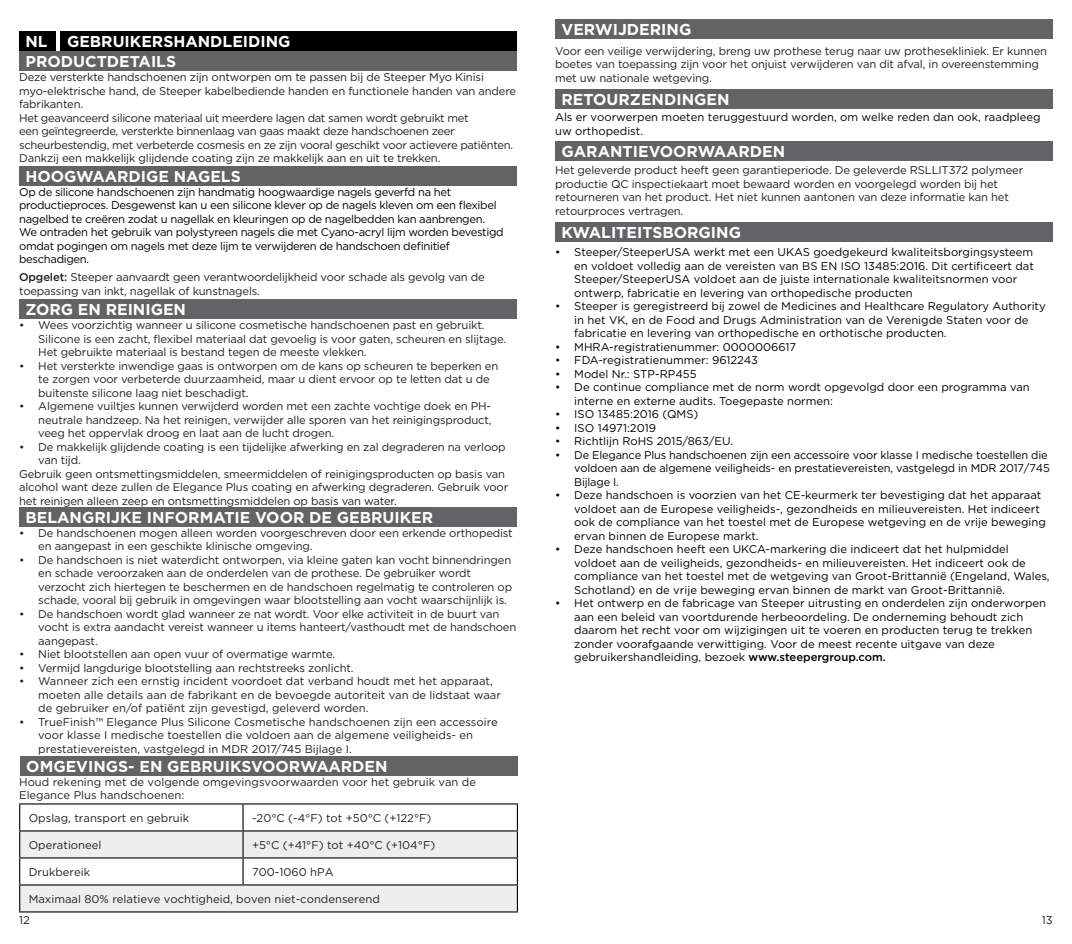
<style>
.page{position:relative;width:1072px;height:944px;background:#fff}
.page>*{position:absolute;margin:0;border:0;box-sizing:border-box;transform-origin:0 0}
.t1{font:700 15.75px "Gotham";color:#fff}
.Body_Copy{font:11.25px/13.5px "Gotham";letter-spacing:-.015em;color:#231f20}
.t2{font:11.25px/13.5px "Gotham";color:#000}
.t3{font:11.25px/13.5px "Gotham";letter-spacing:-.03em;color:#000}
.s1{font-weight:500}
</style>
<div class="page">
<div style="left:19px;top:31px;width:36px;height:20px;background:#000"></div>
<div style="left:61px;top:31px;width:456px;height:20px;background:#000"></div>
<div style="left:19px;top:51px;width:498px;height:19px;background:#636366"></div>
<div style="left:19px;top:166px;width:498px;height:19px;background:#636366"></div>
<div style="left:19px;top:299px;width:498px;height:19px;background:#636366"></div>
<div style="left:19px;top:507px;width:498px;height:20px;background:#636366"></div>
<hr style="left:19px;top:803px;width:224px;height:1px;background:#000">
<hr style="left:243px;top:803px;width:275px;height:1px;background:#000">
<svg style="left:19px;top:804px;width:499px;height:107px"></svg>
<hr style="left:243px;top:884px;width:275px;height:1px;background:#000">
<hr style="left:19px;top:911px;width:224px;height:1px;background:#000">
<hr style="left:243px;top:911px;width:275px;height:1px;background:#000">
<div style="left:20px;top:756px;width:497px;height:19px;background:#636366"></div>
<div style="left:555px;top:19px;width:497px;height:20px;background:#636366"></div>
<div style="left:555px;top:89px;width:497px;height:20px;background:#636366"></div>
<div style="left:555px;top:141px;width:497px;height:20px;background:#636366"></div>
<div style="left:555px;top:222px;width:497px;height:19px;background:#636366"></div>
<p class="t1" style="left:26px;top:31px;width:24px">NL</p>
<p class="t1" style="left:67px;top:31px;width:225px">GEBRUIKERSHANDLEIDING</p>
<p class="t1" style="left:26px;top:51px;width:152px">PRODUCTDETAILS</p>
<p class="Body_Copy" style="left:19px;top:70px;width:498px">Deze versterkte handschoenen zijn ontworpen om te passen bij de Steeper Myo Kinisi myo-elektrische hand, de Steeper kabelbediende handen en functionele handen van andere fabrikanten.</p>
<p class="Body_Copy" style="left:19px;top:111px;width:495px">Het geavanceerd silicone materiaal uit meerdere lagen dat samen wordt gebruikt met<br>een geïntegreerde, versterkte binnenlaag van gaas maakt deze handschoenen zeer scheurbestendig, met verbeterde cosmesis en ze zijn vooral geschikt voor actievere patiënten.</p>
<p class="Body_Copy" style="left:19px;top:151px;width:423px">Dankzij een makkelijk glijdende coating zijn ze makkelijk aan en uit te trekken.</p>
<p class="t3" style="left:19px;top:185px;width:486px">Op de silicone handschoenen zijn handmatig hoogwaardige nagels geverfd na het productieproces. Desgewenst kan u een silicone klever op de nagels kleven om een flexibel nagelbed te creëren zodat u nagellak en kleuringen op de nagelbedden kan aanbrengen.<br>We ontraden het gebruik van polystyreen nagels die met Cyano-acryl lijm worden bevestigd omdat pogingen om nagels met deze lijm te verwijderen de handschoen definitief beschadigen.</p>
<p class="Body_Copy" style="left:19px;top:270px;width:467px"><span class="s1">Opgelet:</span> Steeper aanvaardt geen verantwoordelijkheid voor schade als gevolg van de toepassing van inkt, nagellak of kunstnagels.</p>
<p class="t1" style="left:26px;top:166px;width:217px">HOOGWAARDIGE NAGELS</p>
<p class="t1" style="left:26px;top:299px;width:162px">ZORG EN REINIGEN</p>
<p class="Body_Copy" style="left:38px;top:318px;width:469px;text-indent:-19px">• Wees voorzichtig wanneer u silicone cosmetische handschoenen past en gebruikt.<br>Silicone is een zacht, flexibel materiaal dat gevoelig is voor gaten, scheuren en slijtage.<br>Het gebruikte materiaal is bestand tegen de meeste vlekken.</p>
<p class="Body_Copy" style="left:38px;top:359px;width:461px;text-indent:-19px">• Het versterkte inwendige gaas is ontworpen om de kans op scheuren te beperken en te zorgen voor verbeterde duurzaamheid, maar u dient ervoor op te letten dat u de buitenste silicone laag niet beschadigt.</p>
<p class="Body_Copy" style="left:38px;top:399px;width:455px;text-align:justify;text-indent:-19px">• Algemene vuiltjes kunnen verwijderd worden met een zachte vochtige doek en PH&shy;neutrale handzeep. Na het reinigen, verwijder alle sporen van het reinigingsproduct, veeg het oppervlak droog en laat aan de lucht drogen.</p>
<p class="Body_Copy" style="left:38px;top:440px;width:469px;text-indent:-19px">• De makkelijk glijdende coating is een tijdelijke afwerking en zal degraderen na verloop van tijd.</p>
<p class="Body_Copy" style="left:19px;top:467px;width:490px">Gebruik geen ontsmettingsmiddelen, smeermiddelen of reinigingsproducten op basis van alcohol want deze zullen de Elegance Plus coating en afwerking degraderen. Gebruik voor het reinigen alleen zeep en ontsmettingsmiddelen op basis van water.</p>
<p class="t1" style="left:26px;top:507px;width:409px">BELANGRIJKE INFORMATIE VOOR DE GEBRUIKER</p>
<p class="Body_Copy" style="left:38px;top:526px;width:476px;text-indent:-19px">• De handschoenen mogen alleen worden voorgeschreven door een erkende orthopedist en aangepast in een geschikte klinische omgeving.</p>
<p class="Body_Copy" style="left:38px;top:553px;width:475px;text-indent:-19px">• De handschoen is niet waterdicht ontworpen, via kleine gaten kan vocht binnendringen en schade veroorzaken aan de onderdelen van de prothese. De gebruiker wordt verzocht zich hiertegen te beschermen en de handschoen regelmatig te controleren op schade, vooral bij gebruik in omgevingen waar blootstelling aan vocht waarschijnlijk is.</p>
<p class="Body_Copy" style="left:38px;top:607px;width:479px;text-indent:-19px">• De handschoen wordt glad wanneer ze nat wordt. Voor elke activiteit in de buurt van vocht is extra aandacht vereist wanneer u items hanteert/vasthoudt met de handschoen aangepast.</p>
<p class="Body_Copy" style="left:19px;top:647px;width:317px">• Niet blootstellen aan open vuur of overmatige warmte.</p>
<p class="Body_Copy" style="left:19px;top:661px;width:336px">• Vermijd langdurige blootstelling aan rechtstreeks zonlicht.</p>
<p class="Body_Copy" style="left:38px;top:674px;width:464px;text-indent:-19px">• Wanneer zich een ernstig incident voordoet dat verband houdt met het apparaat, moeten alle details aan de fabrikant en de bevoegde autoriteit van de lidstaat waar de gebruiker en/of patiënt zijn gevestigd, geleverd worden.</p>
<p class="Body_Copy" style="left:38px;top:715px;width:461px;text-indent:-19px">• TrueFinish™ Elegance Plus Silicone Cosmetische handschoenen zijn een accessoire voor klasse I medische toestellen die voldoen aan de algemene veiligheids- en prestatievereisten, vastgelegd in MDR 2017/745 Bijlage I.</p>
<p class="t1" style="left:26px;top:756px;width:363px">OMGEVINGS- EN GEBRUIKSVOORWAARDEN</p>
<p class="Body_Copy" style="left:19px;top:775px;width:458px">Houd rekening met de volgende omgevingsvoorwaarden voor het gebruik van de<br>Elegance Plus handschoenen:</p>
<p class="Body_Copy" style="left:29px;top:811px;width:162px">Opslag, transport en gebruik</p>
<p class="Body_Copy" style="left:252px;top:811px;width:181px">-20°C (-4°F) tot +50°C (+122°F)</p>
<p class="Body_Copy" style="left:29px;top:838px;width:74px">Operationeel</p>
<p class="Body_Copy" style="left:252px;top:838px;width:185px">+5°C (+41°F) tot +40°C (+104°F)</p>
<p class="Body_Copy" style="left:29px;top:865px;width:63px">Drukbereik</p>
<p class="Body_Copy" style="left:252px;top:865px;width:83px">700-1060 hPA</p>
<p class="Body_Copy" style="left:29px;top:892px;width:353px">Maximaal 80% relatieve vochtigheid, boven niet-condenserend</p>
<p class="t1" style="left:561px;top:19px;width:131px">VERWIJDERING</p>
<p class="Body_Copy" style="left:555px;top:44px;width:493px">Voor een veilige verwijdering, breng uw prothese terug naar uw prothesekliniek. Er kunnen boetes van toepassing zijn voor het onjuist verwijderen van dit afval, in overeenstemming met uw nationale wetgeving.</p>
<p class="t1" style="left:561px;top:89px;width:169px">RETOURZENDINGEN</p>
<p class="t2" style="left:555px;top:110px;width:487px">Als er voorwerpen moeten teruggestuurd worden, om welke reden dan ook, raadpleeg uw orthopedist.</p>
<p class="Body_Copy" style="left:555px;top:163px;width:469px">Het geleverde product heeft geen garantieperiode. De geleverde RSLLIT372 polymeer productie QC inspectiekaart moet bewaard worden en voorgelegd worden bij het retourneren van het product. Het niet kunnen aantonen van deze informatie kan het retourproces vertragen.</p>
<p class="t1" style="left:561px;top:141px;width:225px">GARANTIEVOORWAARDEN</p>
<p class="t1" style="left:561px;top:222px;width:181px">KWALITEITSBORGING</p>
<p class="t2" style="left:574px;top:245px;width:461px;text-indent:-19px">• Steeper/SteeperUSA werkt met een UKAS goedgekeurd kwaliteitsborgingsysteem en voldoet volledig aan de vereisten van BS EN ISO 13485:2016. Dit certificeert dat Steeper/SteeperUSA voldoet aan de juiste internationale kwaliteitsnormen voor ontwerp, fabricatie en levering van orthopedische producten</p>
<p class="t2" style="left:574px;top:299px;width:473px;text-indent:-19px">• Steeper is geregistreerd bij zowel de Medicines and Healthcare Regulatory Authority in het VK, en de Food and Drugs Administration van de Verenigde Staten voor de fabricatie en levering van orthopedische en orthotische producten.</p>
<p class="t2" style="left:555px;top:340px;width:243px">• MHRA-registratienummer: 0000006617</p>
<p class="t2" style="left:555px;top:353px;width:204px">• FDA-registratienummer: 9612243</p>
<p class="t2" style="left:555px;top:367px;width:143px">• Model Nr.: STP-RP455</p>
<p class="t2" style="left:574px;top:380px;width:457px;text-indent:-19px">• De continue compliance met de norm wordt opgevolgd door een programma van interne en externe audits. Toegepaste normen:</p>
<p class="t2" style="left:555px;top:407px;width:145px">• ISO 13485:2016 (QMS)</p>
<p class="t2" style="left:555px;top:421px;width:102px">• ISO 14971:2019</p>
<p class="t2" style="left:555px;top:434px;width:180px">• Richtlijn RoHS 2015/863/EU.</p>
<p class="t2" style="left:574px;top:448px;width:477px;text-indent:-19px">• De Elegance Plus handschoenen zijn een accessoire voor klasse I medische toestellen die voldoen aan de algemene veiligheids- en prestatievereisten, vastgelegd in MDR 2017/745<br>Bijlage I.</p>
<p class="t2" style="left:574px;top:488px;width:473px;text-indent:-19px">• Deze handschoen is voorzien van het CE-keurmerk ter bevestiging dat het apparaat voldoet aan de Europese veiligheids-, gezondheids en milieuvereisten. Het indiceert ook de compliance van het toestel met de Europese wetgeving en de vrije beweging ervan binnen de Europese markt.</p>
<p class="t2" style="left:574px;top:542px;width:477px;text-indent:-19px">• Deze handschoen heeft een UKCA-markering die indiceert dat het hulpmiddel voldoet aan de veiligheids, gezondheids- en milieuvereisten. Het indiceert ook de compliance van het toestel met de wetgeving van Groot-Brittannië (Engeland, Wales, Schotland) en de vrije beweging ervan binnen de markt van Groot-Brittannië.</p>
<p class="t2" style="left:574px;top:596px;width:473px;text-indent:-19px">• Het ontwerp en de fabricage van Steeper uitrusting en onderdelen zijn onderworpen aan een beleid van voortdurende herbeoordeling. De onderneming behoudt zich daarom het recht voor om wijzigingen uit te voeren en producten terug te trekken zonder voorafgaande verwittiging. Voor de meest recente uitgave van deze gebruikershandleiding, bezoek <span class="s1">www.steepergroup.com.</span></p>
<p class="Body_Copy" style="left:19px;top:913px;width:12px">12</p>
<p class="Body_Copy" style="left:1041px;top:913px;width:12px">13</p>
</div>
